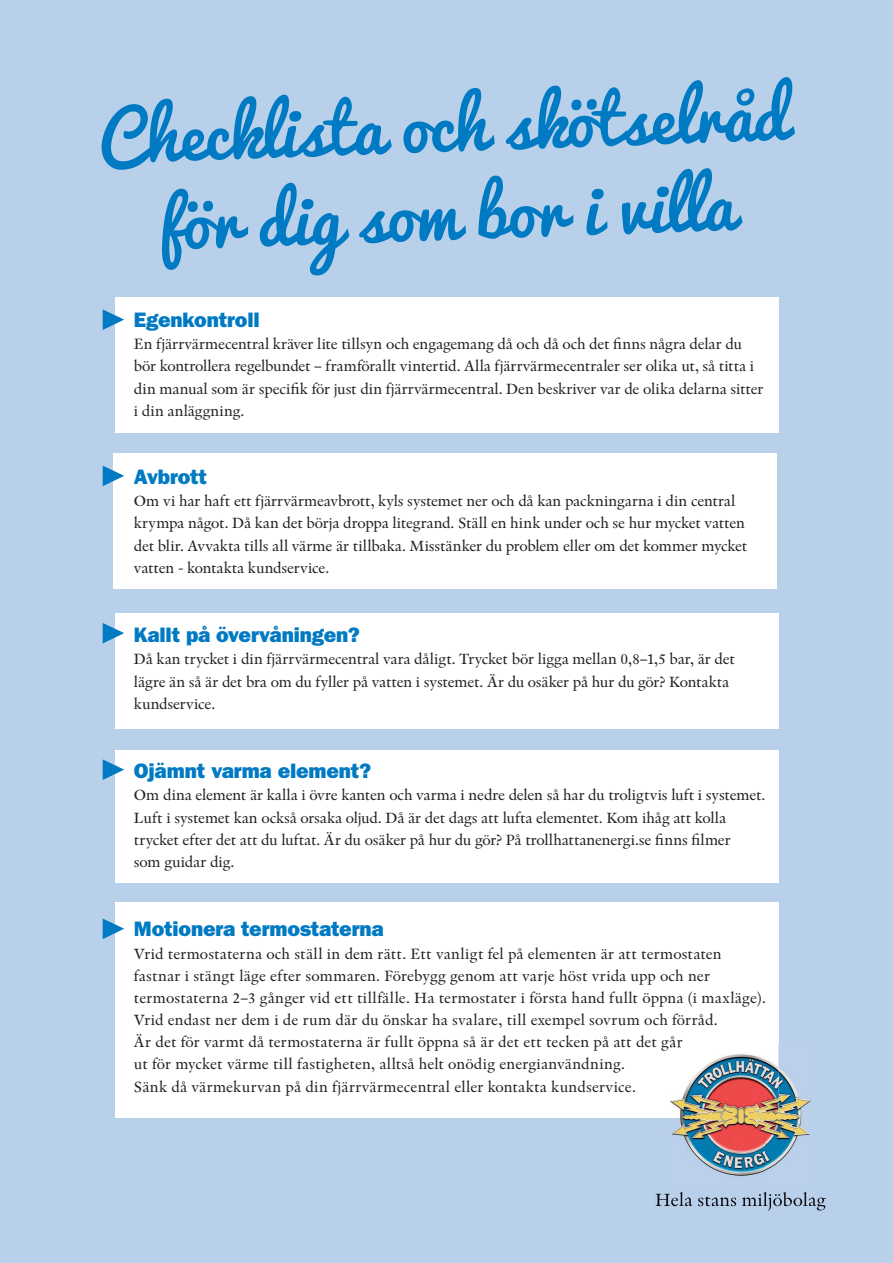
<style>
.page{position:relative;width:893px;height:1263px;background:#b9d0eb}
.page>*{position:absolute;margin:0;border:0;box-sizing:border-box;transform-origin:0 0}
.t1{font:67.35px/88.2px "Pacifico";color:#007ac2;text-align:center}
.t2{font:21px "ITC Franklin Gothic Std Hvy";letter-spacing:-.01em;color:#007ac2}
.t3{font:15.6px/22.2px "Indigo TOP";letter-spacing:-.005em;color:#231f20}
</style>
<div class="page">
<div style="left:115px;top:298px;width:663px;height:135px;background:#fff"></div>
<div style="left:115px;top:613px;width:663px;height:116px;background:#fff"></div>
<div style="left:113px;top:453px;width:664px;height:135px;background:#fff"></div>
<div style="left:115px;top:750px;width:663px;height:132px;background:#fff"></div>
<div style="left:115px;top:902px;width:663px;height:216px;background:#fff"></div>
<img style="left:764px;top:1044px;width:47px;height:128px">
<img style="left:671px;top:1118px;width:93px;height:58px">
<img style="left:669px;top:1044px;width:109px;height:74px">
<img style="left:669px;top:1044px;width:14px;height:7px">
<svg style="left:656px;top:1192px;width:36px;height:14px"></svg>
<svg style="left:698px;top:1196px;width:38px;height:10px"></svg>
<svg style="left:742px;top:1192px;width:83px;height:18px"></svg>
<svg style="left:103px;top:309px;width:21px;height:21px"></svg>
<svg style="left:103px;top:466px;width:21px;height:20px"></svg>
<svg style="left:103px;top:623px;width:21px;height:20px"></svg>
<svg style="left:103px;top:759px;width:21px;height:21px"></svg>
<svg style="left:103px;top:918px;width:21px;height:21px"></svg>
<h1 class="t1" style="left:97px;top:97px;width:692px;rotate:-2deg">Checklista och skötselråd för dig som bor i villa</h1>
<h2 class="t2" style="left:134px;top:307px;width:127px">Egenkontroll</h2>
<p class="t3" style="left:134px;top:333px;width:631px">En fjärrvärmecentral kräver lite tillsyn och engagemang då och då och det finns några delar du bör kontrollera regelbundet – framförallt vintertid. Alla fjärrvärmecentraler ser olika ut, så titta i din manual som är specifik för just din fjärrvärmecentral. Den beskriver var de olika delarna sitter i din anläggning.</p>
<h2 class="t2" style="left:134px;top:464px;width:74px">Avbrott</h2>
<p class="t3" style="left:134px;top:490px;width:615px">Om vi har haft ett fjärrvärmeavbrott, kyls systemet ner och då kan packningarna i din central krympa något. Då kan det börja droppa litegrand. Ställ en hink under och se hur mycket vatten det blir. Avvakta tills all värme är tillbaka. Misstänker du problem eller om det kommer mycket vatten - kontakta kundservice.</p>
<h2 class="t2" style="left:134px;top:623px;width:228px">Kallt på övervåningen?</h2>
<p class="t3" style="left:134px;top:648px;width:602px">Då kan trycket i din fjärrvärmecentral vara dåligt. Trycket bör ligga mellan 0,8–1,5 bar, är det lägre än så är det bra om du fyller på vatten i systemet. Är du osäker på hur du gör? Kontakta kundservice.</p>
<h2 class="t2" style="left:134px;top:759px;width:239px">Ojämnt varma element?</h2>
<p class="t3" style="left:134px;top:784px;width:633px">Om dina element är kalla i övre kanten och varma i nedre delen så har du troligtvis luft i systemet.<br>Luft i systemet kan också orsaka oljud. Då är det dags att lufta elementet. Kom ihåg att kolla trycket efter det att du luftat. Är du osäker på hur du gör? På trollhattanenergi.se finns filmer<br>som guidar dig.</p>
<h2 class="t2" style="left:134px;top:917px;width:251px">Motionera termostaterna</h2>
<p class="t3" style="left:134px;top:942px;width:633px">Vrid termostaterna och ställ in dem rätt. Ett vanligt fel på elementen är att termostaten fastnar i stängt läge efter sommaren. Förebygg genom att varje höst vrida upp och ner termostaterna 2–3 gånger vid ett tillfälle. Ha termostater i första hand fullt öppna (i maxläge).<br>Vrid endast ner dem i de rum där du önskar ha svalare, till exempel sovrum och förråd.<br>Är det för varmt då termostaterna är fullt öppna så är det ett tecken på att det går<br>ut för mycket värme till fastigheten, alltså helt onödig energianvändning.<br>Sänk då värmekurvan på din fjärrvärmecentral eller kontakta kundservice.</p>
</div>
